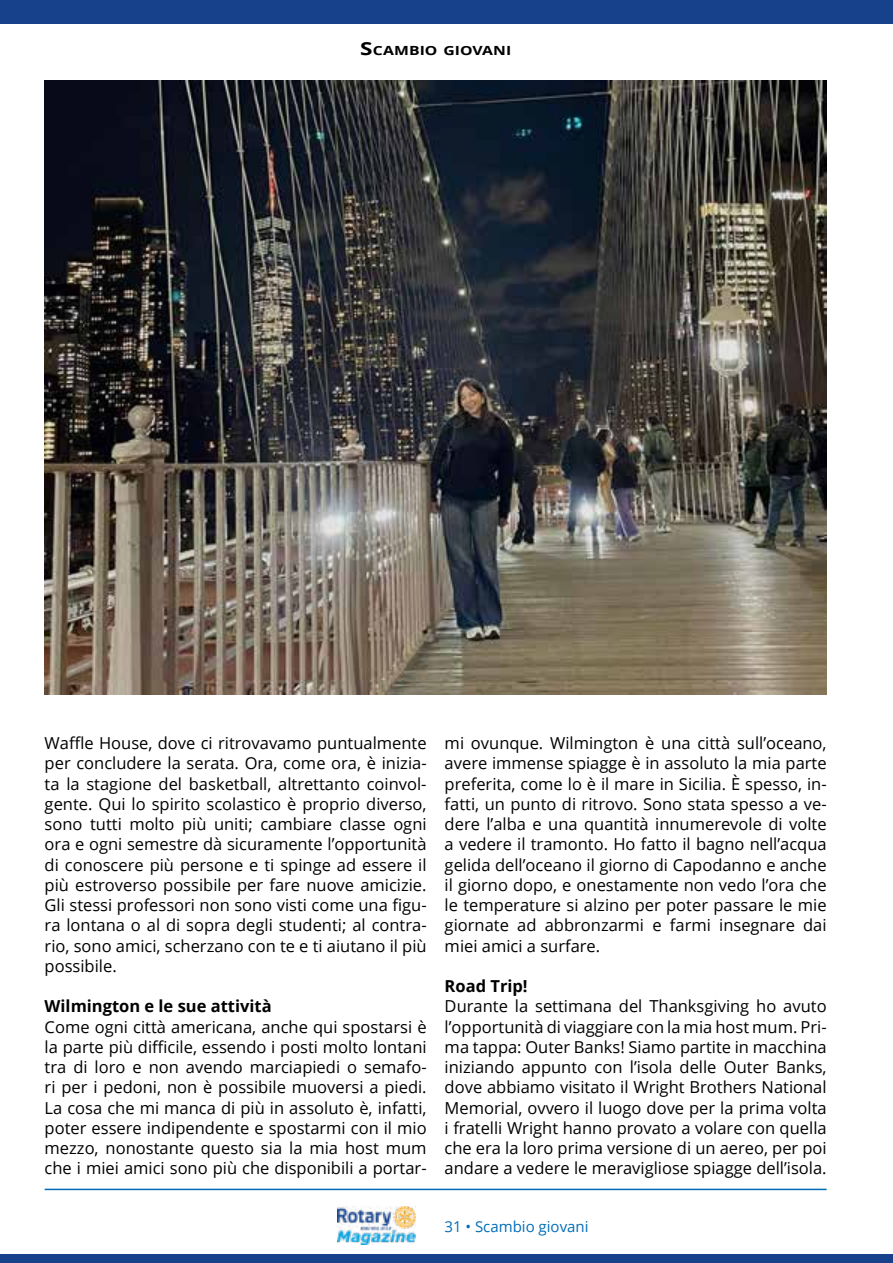
<style>
.page{position:relative;width:893px;height:1263px;background:#fff}
.page>*{position:absolute;margin:0;border:0;box-sizing:border-box;transform-origin:0 0}
.t1{font:16.5px/20.2px "Open Sans";color:#000;text-align:justify}
.t2{font:15px "Open Sans";color:#006db8}
.t3{font:700 12.6px "Open Sans";color:#000;scale:1.25 1}
.s1{font-size:18px}
.s2{font-weight:700}
</style>
<div class="page">
<img style="left:337px;top:1206px;width:79px;height:39px">
<hr style="left:45px;top:1189px;width:782px;height:1px;background:#006db8">
<div style="left:0;top:0;width:893px;height:23px;background:#17418a"></div>
<div style="left:0;top:1254px;width:893px;height:9px;background:#17418a"></div>
<img style="left:45px;top:80px;width:782px;height:615px">
<p class="t3" style="left:360px;top:42px;width:122px"><span class="s1">S</span>CAMBIO GIOVANI</p>
<p class="t1" style="left:45px;top:733px;width:383px">Waffle House, dove ci ritrovavamo puntualmente per concludere la serata. Ora, come ora, è inizia&shy;ta la stagione del basketball, altrettanto coinvol&shy;gente. Qui lo spirito scolastico è proprio diverso, sono tutti molto più uniti; cambiare classe ogni ora e ogni semestre dà sicuramente l’opportunità di conoscere più persone e ti spinge ad essere il più estroverso possibile per fare nuove amicizie.<br>Gli stessi professori non sono visti come una figu&shy;ra lontana o al di sopra degli studenti; al contra&shy;rio, sono amici, scherzano con te e ti aiutano il più possibile.</p>
<p class="t1" style="left:45px;top:996px;width:384px;text-align:left"><span class="s2">Wilmington e le sue attività<br></span>Come ogni città americana, anche qui spostarsi è la parte più difficile, essendo i posti molto lontani tra di loro e non avendo marciapiedi o semafo&shy;ri per i pedoni, non è possibile muoversi a piedi.<br>La cosa che mi manca di più in assoluto è, infatti, poter essere indipendente e spostarmi con il mio mezzo, nonostante questo sia la mia host mum che i miei amici sono più che disponibili a portar-</p>
<p class="t1" style="left:445px;top:733px;width:383px">mi ovunque. Wilmington è una città sull’oceano, avere immense spiagge è in assoluto la mia parte preferita, come lo è il mare in Sicilia. È spesso, in&shy;fatti, un punto di ritrovo. Sono stata spesso a ve&shy;dere l’alba e una quantità innumerevole di volte a vedere il tramonto. Ho fatto il bagno nell’acqua gelida dell’oceano il giorno di Capodanno e anche il giorno dopo, e onestamente non vedo l’ora che le temperature si alzino per poter passare le mie giornate ad abbronzarmi e farmi insegnare dai miei amici a surfare.</p>
<p class="t1" style="left:445px;top:975px;width:383px;text-align:left"><span class="s2">Road Trip!<br></span>Durante la settimana del Thanksgiving ho avuto l’opportunità di viaggiare con la mia host mum. Pri&shy;ma tappa: Outer Banks! Siamo partite in macchina iniziando appunto con l’isola delle Outer Banks, dove abbiamo visitato il Wright Brothers National Memorial, ovvero il luogo dove per la prima volta i fratelli Wright hanno provato a volare con quella che era la loro prima versione di un aereo, per poi andare a vedere le meravigliose spiagge dell’isola.</p>
<p class="t2" style="left:444px;top:1216px;width:146px">31 • Scambio giovani</p>
</div>
